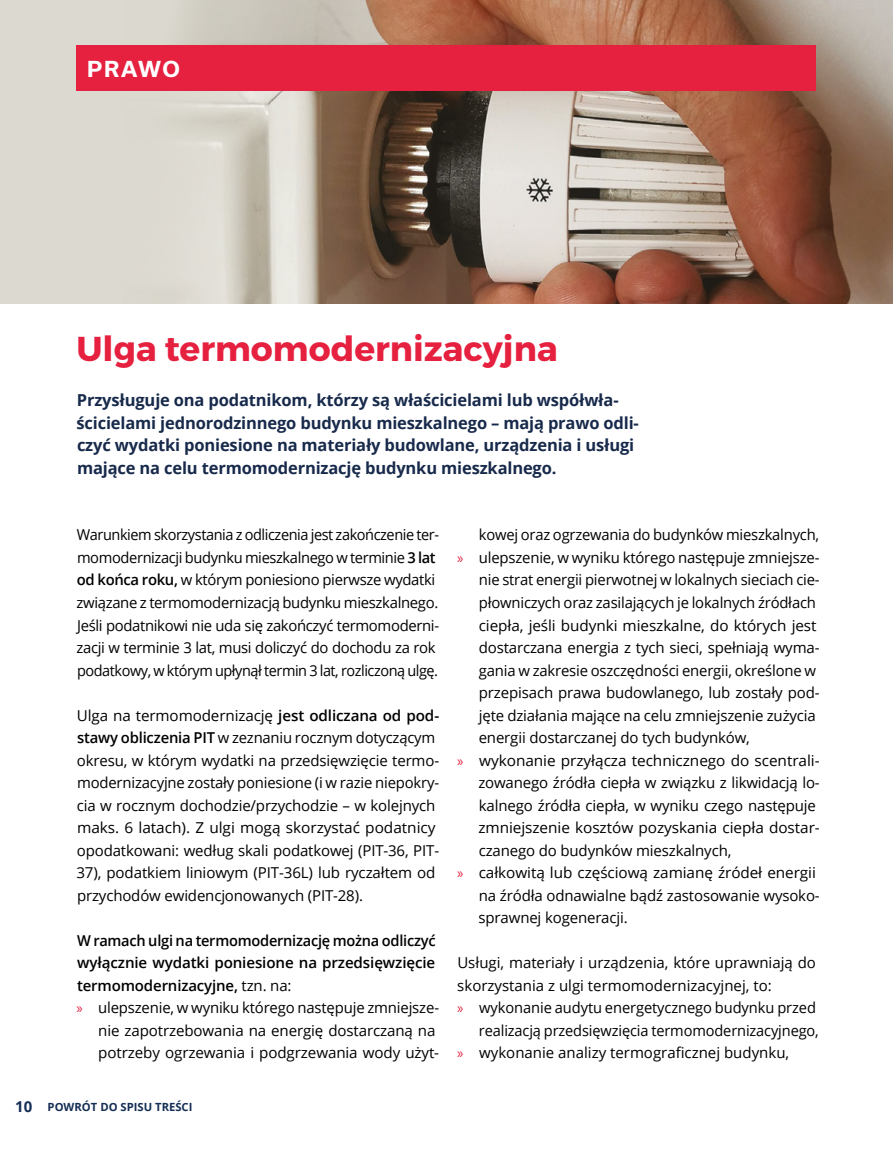
<style>
.page{position:relative;width:893px;height:1149px;background:#fff}
.page>*{position:absolute;margin:0;border:0;box-sizing:border-box;transform-origin:0 0}
.t1{font:34.5px "Trueno Bd";color:#e6203f}
.t2{font:700 21px "Usual";letter-spacing:.08em;color:#fff}
.t3{font:700 16.5px/22.5px "Open Sans";letter-spacing:-.01em;color:#182a4b}
.t4{font:15px/22.5px "Open Sans";letter-spacing:-.01em;color:#000}
.t5{font:600 15px "Open Sans";letter-spacing:-.01em;color:#000}
.t6{font:700 11.25px "Open Sans";color:#152e55}
.s1{font-weight:600}
.s2{font-weight:400}
.s3{font-family:"Myriad Pro";color:#e6203f}
.s4{font-size:15px}
</style>
<div class="page">
<div style="left:0;top:0;width:893px;height:303px;background:#dcd9d0"></div>
<img style="left:123px;top:0;width:770px;height:303px">
<div style="left:76px;top:46px;width:740px;height:45px;background:#e6203f"></div>
<h2 class="t2" style="left:87px;top:57px;width:94px">PRAWO</h2>
<h1 class="t1" style="left:76px;top:327px;width:483px">Ulga termomodernizacyjna</h1>
<p class="t3" style="left:77px;top:388px;width:564px">Przysługuje ona podatnikom, którzy są właścicielami lub współwła&shy;ścicielami jednorodzinnego budynku mieszkalnego – mają prawo odli&shy;czyć wydatki poniesione na materiały budowlane, urządzenia i usługi mające na celu termomodernizację budynku mieszkalnego.</p>
<p class="t4" style="left:76px;top:523px;width:364px">Warunkiem skorzystania z odliczenia jest zakończenie ter&shy;momodernizacji budynku mieszkalnego w terminie <span class="s1">3 lat od końca roku,</span> w którym poniesiono pierwsze wydatki związane z termomodernizacją budynku mieszkalnego.<br>Jeśli podatnikowi nie uda się zakończyć termomoderni&shy;zacji w terminie 3 lat, musi doliczyć do dochodu za rok podatkowy, w którym upłynął termin 3 lat, rozliczoną ulgę.</p>
<p class="t4" style="left:76px;top:703px;width:364px">Ulga na termomodernizację <span class="s1">jest odliczana od pod&shy;stawy obliczenia PIT</span> w zeznaniu rocznym dotyczącym okresu, w którym wydatki na przedsięwzięcie termo&shy;modernizacyjne zostały poniesione (i w razie niepokry&shy;cia w rocznym dochodzie/przychodzie – w kolejnych maks. 6 latach). Z ulgi mogą skorzystać podatnicy opodatkowani: według skali podatkowej (PIT-36, PIT-37), podatkiem liniowym (PIT-36L) lub ryczałtem od przychodów ewidencjonowanych (PIT-28).</p>
<p class="t5" style="left:77px;top:929px;width:360px">W ramach ulgi na termomodernizację można odliczyć</p>
<p class="t5" style="left:77px;top:952px;width:360px">wyłącznie wydatki poniesione na przedsięwzięcie</p>
<p class="t5" style="left:77px;top:974px;width:216px">termomodernizacyjne, <span class="s2">tzn. na:</span></p>
<p class="t4" style="left:77px;top:995px;width:364px"><span class="s3">»</span> ulepszenie, w wyniku którego następuje zmniejsze-</p>
<p class="t4" style="left:98px;top:1018px;width:339px">nie zapotrzebowania na energię dostarczaną na</p>
<p class="t4" style="left:98px;top:1040px;width:342px">potrzeby ogrzewania i podgrzewania wody użyt-</p>
<p class="t6" style="left:15px;top:1098px;width:179px"><span class="s4">10</span> POWRÓT DO SPISU TREŚCI</p>
<p class="t4" style="left:479px;top:523px;width:342px">kowej oraz ogrzewania do budynków mieszkalnych,</p>
<p class="t4" style="left:457px;top:545px;width:364px"><span class="s3">»</span> ulepszenie, w wyniku którego następuje zmniejsze-</p>
<p class="t4" style="left:479px;top:568px;width:342px">nie strat energii pierwotnej w lokalnych sieciach cie-</p>
<p class="t4" style="left:479px;top:590px;width:339px">płowniczych oraz zasilających je lokalnych źródłach</p>
<p class="t4" style="left:479px;top:613px;width:339px">ciepła, jeśli budynki mieszkalne, do których jest</p>
<p class="t4" style="left:479px;top:635px;width:343px">dostarczana energia z tych sieci, spełniają wyma-</p>
<p class="t4" style="left:479px;top:658px;width:339px">gania w zakresie oszczędności energii, określone w</p>
<p class="t4" style="left:479px;top:680px;width:342px">przepisach prawa budowlanego, lub zostały pod-</p>
<p class="t4" style="left:479px;top:703px;width:339px">jęte działania mające na celu zmniejszenie zużycia</p>
<p class="t4" style="left:479px;top:725px;width:273px">energii dostarczanej do tych budynków,</p>
<p class="t4" style="left:457px;top:748px;width:364px"><span class="s3">»</span> wykonanie przyłącza technicznego do scentrali-</p>
<p class="t4" style="left:478px;top:770px;width:343px">zowanego źródła ciepła w związku z likwidacją lo-</p>
<p class="t4" style="left:479px;top:793px;width:339px">kalnego źródła ciepła, w wyniku czego następuje</p>
<p class="t4" style="left:478px;top:815px;width:343px">zmniejszenie kosztów pozyskania ciepła dostar-</p>
<p class="t4" style="left:479px;top:838px;width:254px">czanego do budynków mieszkalnych,</p>
<p class="t4" style="left:457px;top:860px;width:360px"><span class="s3">»</span> całkowitą lub częściową zamianę źródeł energii</p>
<p class="t4" style="left:479px;top:883px;width:342px">na źródła odnawialne bądź zastosowanie wysoko-</p>
<p class="t4" style="left:479px;top:905px;width:151px">sprawnej kogeneracji.</p>
<p class="t4" style="left:457px;top:950px;width:360px">Usługi, materiały i urządzenia, które uprawniają do</p>
<p class="t4" style="left:457px;top:973px;width:316px">skorzystania z ulgi termomodernizacyjnej, to:</p>
<p class="t4" style="left:457px;top:995px;width:360px"><span class="s3">»</span> wykonanie audytu energetycznego budynku przed</p>
<p class="t4" style="left:479px;top:1018px;width:341px">realizacją przedsięwzięcia termomodernizacyjnego,</p>
<p class="t4" style="left:457px;top:1040px;width:334px"><span class="s3">»</span> wykonanie analizy termograficznej budynku,</p>
</div>
